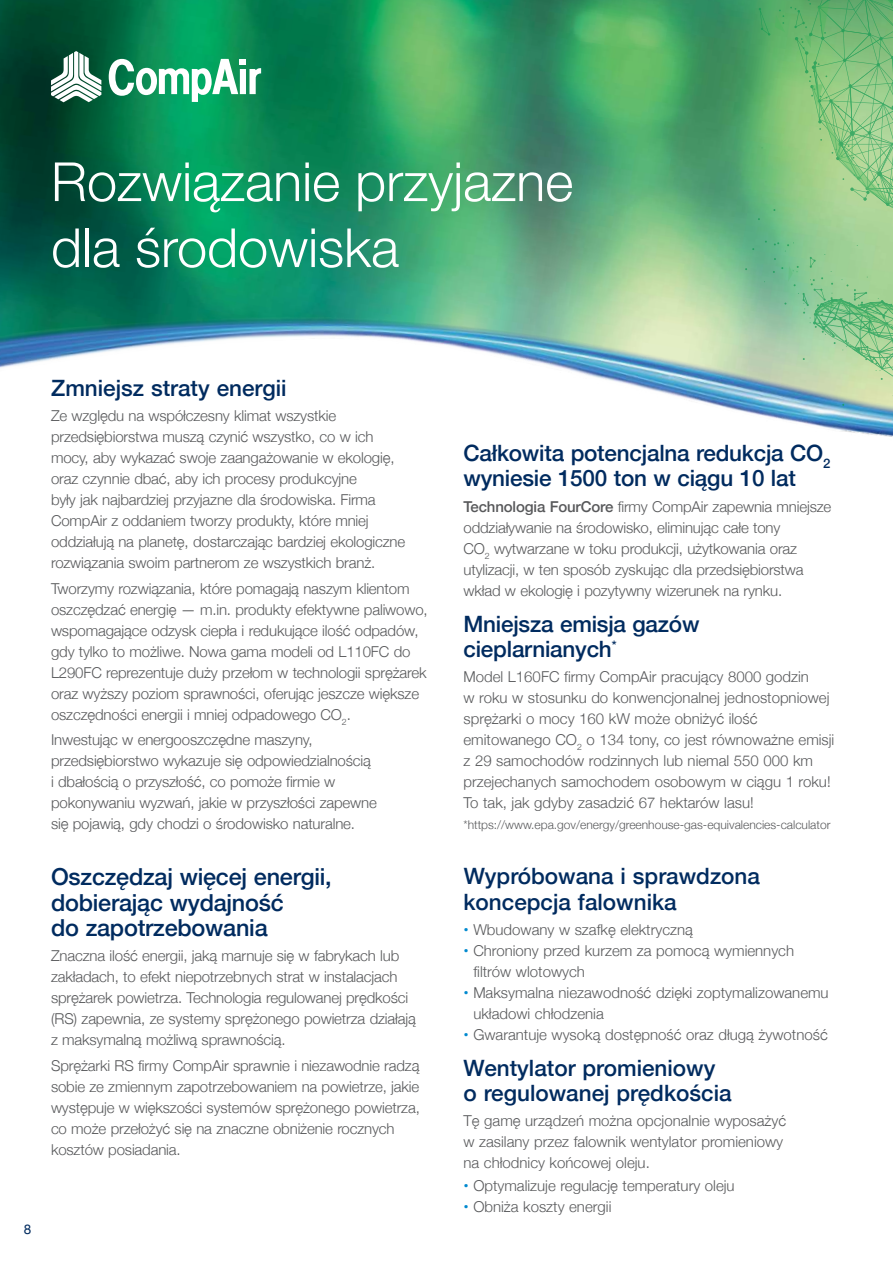
<style>
.page{position:relative;width:893px;height:1263px;background:#fff}
.page>*{position:absolute;margin:0;border:0;box-sizing:border-box;transform-origin:0 0}
.t1{font:300 54px/66px "Helvetica Neue";color:#fff}
.t2{font:500 23.4px/25.5px "Helvetica Neue";letter-spacing:-.01em;color:#002b5f}
.t3{font:500 22.5px/25.5px "Helvetica Neue";color:#002b5f}
.t4{font:300 15px/21px "Helvetica Neue";letter-spacing:-.01em;color:#58595b}
.t5{font:13.5px "Helvetica Neue";color:#002b5f}
.t6{font:300 12px "Helvetica Neue";color:#58595b}
.s1{font-weight:500}
.s2{font-weight:700;color:#0089cf}
</style>
<div class="page">
<img style="left:0;top:0;width:893px;height:311px">
<svg style="left:0;top:311px;width:773px;height:5px;background:#50a783"></svg>
<img style="left:0;top:316px;width:893px;height:90px">
<svg style="left:773px;top:242px;width:120px;height:142px;background:#98cc98"></svg>
<svg style="left:758px;top:0;width:135px;height:234px;background:#83c37e"></svg>
<img style="left:721px;top:393px;width:172px;height:44px">
<svg style="left:109px;top:59px;width:152px;height:43px"></svg>
<svg style="left:51px;top:51px;width:50px;height:51px"></svg>
<h1 class="t1" style="left:51px;top:145px;width:524px">Rozwiązanie przyjazne dla środowiska</h1>
<h3 class="t3" style="left:51px;top:374px;width:237px">Zmniejsz straty energii</h3>
<p class="t4" style="left:51px;top:404px;width:356px">Ze względu na współczesny klimat wszystkie przedsiębiorstwa muszą czynić wszystko, co w ich mocy, aby wykazać swoje zaangażowanie w ekologię, oraz czynnie dbać, aby ich procesy produkcyjne<br>były jak najbardziej przyjazne dla środowiska. Firma CompAir z oddaniem tworzy produkty, które mniej oddziałują na planetę, dostarczając bardziej ekologiczne rozwiązania swoim partnerom ze wszystkich branż.</p>
<p class="t4" style="left:51px;top:577px;width:378px">Tworzymy rozwiązania, które pomagają naszym klientom oszczędzać energię — m.in. produkty efektywne paliwowo, wspomagające odzysk ciepła i redukujące ilość odpadów, gdy tylko to możliwe. Nowa gama modeli od L110FC do L290FC reprezentuje duży przełom w technologii sprężarek oraz wyższy poziom sprawności, oferując jeszcze większe oszczędności energii i mniej odpadowego CO<sub>2</sub>.</p>
<p class="t4" style="left:51px;top:728px;width:327px">Inwestując w energooszczędne maszyny, przedsiębiorstwo wykazuje się odpowiedzialnością i dbałością o przyszłość, co pomoże firmie w pokonywaniu wyzwań, jakie w przyszłości zapewne się pojawią, gdy chodzi o środowisko naturalne.</p>
<h2 class="t2" style="left:51px;top:862px;width:282px">Oszczędzaj więcej energii, dobierając wydajność<br>do zapotrzebowania</h2>
<p class="t4" style="left:51px;top:944px;width:366px">Znaczna ilość energii, jaką marnuje się w fabrykach lub zakładach, to efekt niepotrzebnych strat w instalacjach sprężarek powietrza. Technologia regulowanej prędkości (RS) zapewnia, ze systemy sprężonego powietrza działają z maksymalną możliwą sprawnością.</p>
<p class="t4" style="left:51px;top:1053px;width:370px">Sprężarki RS firmy CompAir sprawnie i niezawodnie radzą sobie ze zmiennym zapotrzebowaniem na powietrze, jakie występuje w większości systemów sprężonego powietrza, co może przełożyć się na znaczne obniżenie rocznych kosztów posiadania.</p>
<p class="t5" style="left:24px;top:1219px;width:9px">8</p>
<h3 class="t3" style="left:463px;top:438px;width:368px">Całkowita potencjalna redukcja CO<sub>2 </sub>wyniesie 1500 ton w ciągu 10 lat</h3>
<p class="t4" style="left:463px;top:495px;width:369px"><span class="s1">Technologia FourCore</span> firmy CompAir zapewnia mniejsze oddziaływanie na środowisko, eliminując całe tony<br>CO<sub>2</sub> wytwarzane w toku produkcji, użytkowania oraz utylizacji, w ten sposób zyskując dla przedsiębiorstwa wkład w ekologię i pozytywny wizerunek na rynku.</p>
<h3 class="t3" style="left:463px;top:609px;width:238px">Mniejsza emisja gazów cieplarnianych<sup>*</sup></h3>
<p class="t4" style="left:463px;top:665px;width:372px">Model L160FC firmy CompAir pracujący 8000 godzin<br>w roku w stosunku do konwencjonalnej jednostopniowej sprężarki o mocy 160 kW może obniżyć ilość emitowanego CO<sub>2</sub> o 134 tony, co jest równoważne emisji z 29 samochodów rodzinnych lub niemal 550 000 km przejechanych samochodem osobowym w ciągu 1 roku!<br>To tak, jak gdyby zasadzić 67 hektarów lasu!</p>
<p class="t6" style="left:463px;top:815px;width:368px">*https://www.epa.gov/energy/greenhouse-gas-equivalencies-calculator</p>
<h3 class="t3" style="left:463px;top:861px;width:298px">Wypróbowana i sprawdzona koncepcja falownika</h3>
<p class="t4" style="left:463px;top:918px;width:231px"><span class="s2">•</span> Wbudowany w szafkę elektryczną</p>
<p class="t4" style="left:473px;top:939px;width:322px;text-indent:-10px"><span class="s2">•</span> Chroniony przed kurzem za pomocą wymiennych filtrów wlotowych</p>
<p class="t4" style="left:473px;top:981px;width:357px;text-indent:-10px"><span class="s2">•</span> Maksymalna niezawodność dzięki zoptymalizowanemu układowi chłodzenia</p>
<p class="t4" style="left:463px;top:1023px;width:366px"><span class="s2">•</span> Gwarantuje wysoką dostępność oraz długą żywotność</p>
<h3 class="t3" style="left:463px;top:1053px;width:270px">Wentylator promieniowy o regulowanej prędkościa</h3>
<p class="t4" style="left:463px;top:1109px;width:324px">Tę gamę urządzeń można opcjonalnie wyposażyć w zasilany przez falownik wentylator promieniowy na chłodnicy końcowej oleju.</p>
<p class="t4" style="left:463px;top:1174px;width:273px"><span class="s2">•</span> Optymalizuje regulację temperatury oleju</p>
<p class="t4" style="left:463px;top:1195px;width:149px"><span class="s2">•</span> Obniża koszty energii</p>
</div>
